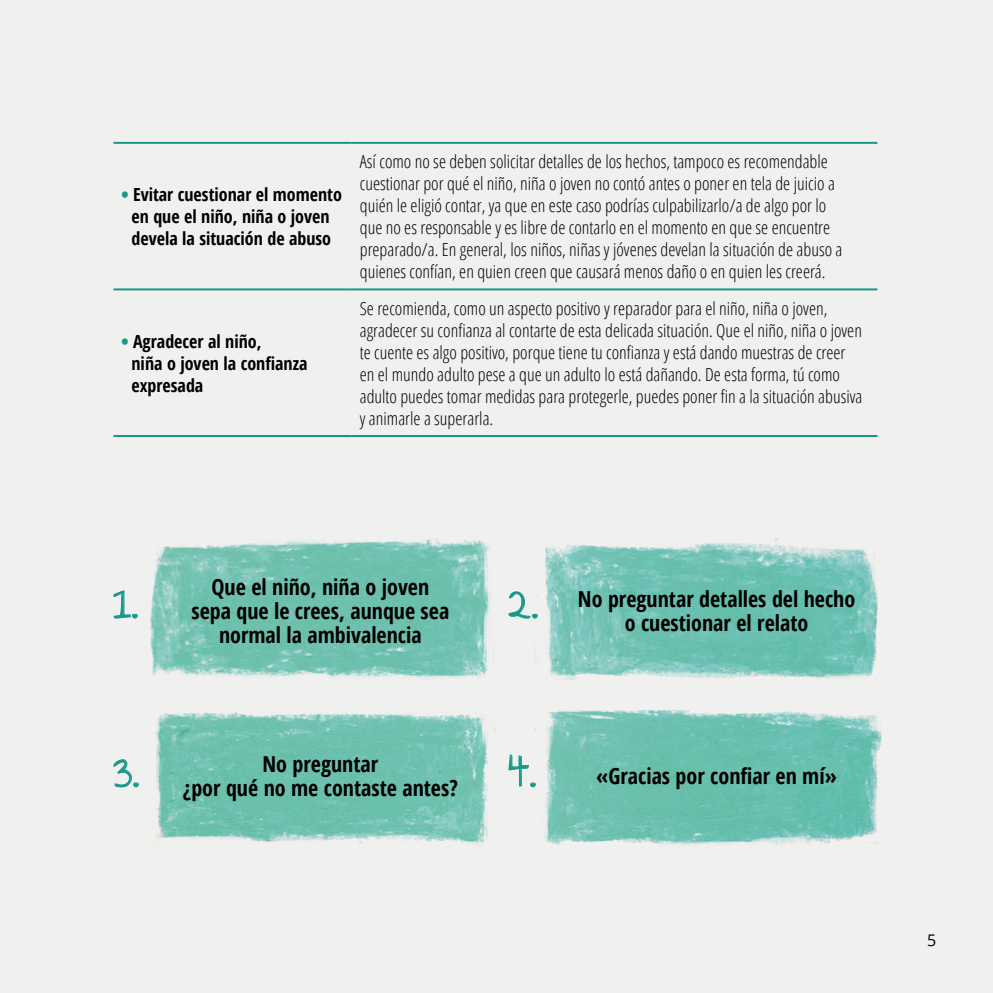
<style>
.page{position:relative;width:993px;height:993px;background:#fff}
.page>*{position:absolute;margin:0;border:0;box-sizing:border-box;transform-origin:0 0}
.t1{font:48px "Annie Use Your Telescope";color:#18988b}
.t2{font:700 condensed 22px/24px "Open Sans";color:#000;text-align:center}
.t3{font:300 18px/22px "Open Sans Condensed";color:#000}
.t4{font:700 condensed 18px/22px "Open Sans";color:#000;text-align:center}
.t5{font:16px "Open Sans";color:#000}
.s1{font-weight:800;font-stretch:normal;color:#18988b}
.s2{font-family:"Annie Use Your Telescope";font-weight:400;font-stretch:normal;font-size:48px;color:#18988b}
</style>
<div class="page">
<div style="left:0;top:0;width:992px;height:992px;background:#f0f0ee"></div>
<img style="left:150px;top:539px;width:344px;height:139px">
<img style="left:534px;top:538px;width:344px;height:140px">
<hr style="left:113px;top:142px;width:239px;height:2px;background:#18988b">
<hr style="left:352px;top:142px;width:525px;height:2px;background:#18988b">
<hr style="left:113px;top:288px;width:239px;height:2px;background:#18988b">
<hr style="left:352px;top:288px;width:525px;height:2px;background:#18988b">
<hr style="left:113px;top:435px;width:239px;height:2px;background:#18988b">
<hr style="left:352px;top:435px;width:525px;height:2px;background:#18988b">
<svg style="left:113px;top:590px;width:25px;height:29px"></svg>
<svg style="left:508px;top:590px;width:30px;height:34px"></svg>
<img style="left:155px;top:712px;width:340px;height:134px">
<img style="left:535px;top:710px;width:347px;height:136px">
<svg style="left:113px;top:759px;width:26px;height:29px"></svg>
<svg style="left:508px;top:753px;width:28px;height:39px"></svg>
<p class="t4" style="left:121px;top:183px;width:222px"><span class="s1">•</span> Evitar cuestionar el momento en que el niño, niña o joven devela la situación de abuso</p>
<p class="t4" style="left:131px;top:329px;width:177px;text-align:left;text-indent:-10px"><span class="s1">•</span> Agradecer al niño,<br>niña o joven la confianza expresada</p>
<p class="t3" style="left:360px;top:150px;width:484px">Así como no se deben solicitar detalles de los hechos, tampoco es recomendable cuestionar por qué el niño, niña o joven no contó antes o poner en tela de juicio a quién le eligió contar, ya que en este caso podrías culpabilizarlo/a de algo por lo que no es responsable y es libre de contarlo en el momento en que se encuentre preparado/a. En general, los niños, niñas y jóvenes develan la situación de abuso a quienes confían, en quien creen que causará menos daño o en quien les creerá.</p>
<p class="t3" style="left:360px;top:296px;width:504px">Se recomienda, como un aspecto positivo y reparador para el niño, niña o joven, agradecer su confianza al contarte de esta delicada situación. Que el niño, niña o joven te cuente es algo positivo, porque tiene tu confianza y está dando muestras de creer en el mundo adulto pese a que un adulto lo está dañando. De esta forma, tú como adulto puedes tomar medidas para protegerle, puedes poner fin a la situación abusiva y animarle a superarla.</p>
<p class="t2" style="left:191px;top:574px;width:259px">Que el niño, niña o joven sepa que le crees, aunque sea normal la ambivalencia</p>
<h1 class="t1" style="left:113px;top:568px;width:27px">1.</h1>
<h1 class="t1" style="left:508px;top:568px;width:31px">2.</h1>
<p class="t2" style="left:577px;top:586px;width:279px">No preguntar detalles del hecho o cuestionar el relato</p>
<h1 class="t1" style="left:113px;top:737px;width:28px">3.</h1>
<p class="t2" style="left:508px;top:763px;width:330px"><span class="s2">4.</span> «Gracias por confiar en mí»</p>
<p class="t2" style="left:183px;top:751px;width:276px">No preguntar<br>¿por qué no me contaste antes?</p>
<p class="t5" style="left:926px;top:928px;width:11px">5</p>
</div>
